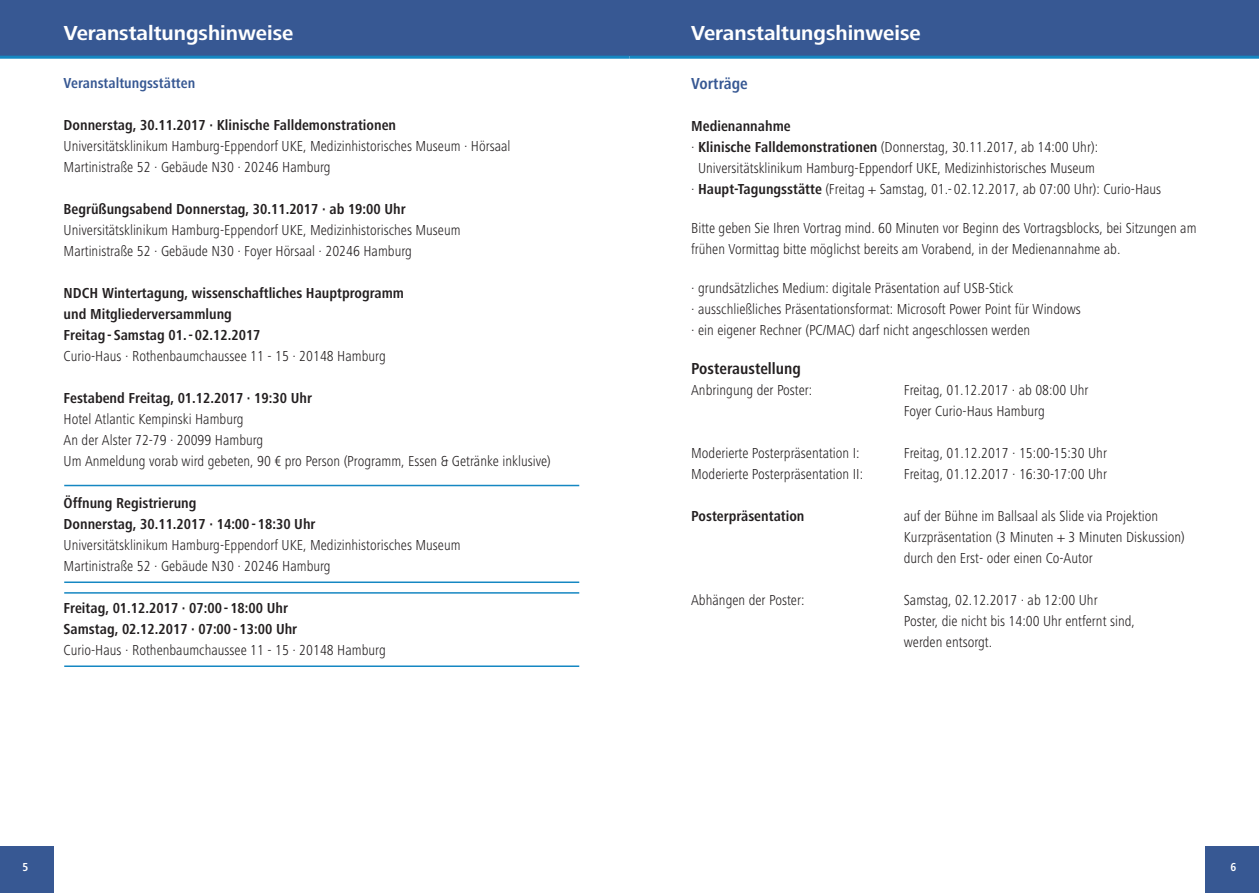
<style>
.page{position:relative;width:1259px;height:893px;background:#fff}
.page>*{position:absolute;margin:0;border:0;box-sizing:border-box;transform-origin:0 0}
.t1{font:700 21px "Frutiger Next LT";color:#fff}
.t2{font:700 condensed 16.5px "Frutiger Next LT";color:#231f20}
.t3{font:700 condensed 16.5px "Frutiger Next LT";color:#375893}
.t4{font:300 condensed 15px/21px "Frutiger Next LT";color:#231f20}
.t5{font:700 condensed 15px/21px "Frutiger Next LT";color:#231f20}
.t6{font:700 condensed 15px "Frutiger Next LT";color:#375893}
.t7{font:700 condensed 12px "Frutiger Next LT";color:#fff}
.s1{font-weight:700}
</style>
<div class="page">
<div style="left:629px;top:0;width:630px;height:56px;background:#375893"></div>
<hr style="left:629px;top:56px;width:630px;height:3px;background:#1587c2">
<div style="left:0;top:0;width:629px;height:56px;background:#375893"></div>
<hr style="left:0;top:56px;width:629px;height:3px;background:#1587c2">
<div style="left:1205px;top:846px;width:54px;height:47px;background:#375893"></div>
<div style="left:0;top:846px;width:53px;height:47px;background:#375893"></div>
<hr style="left:64px;top:485px;width:515px;height:1px;background:#1587c2">
<hr style="left:64px;top:581px;width:515px;height:2px;background:#1587c2">
<hr style="left:64px;top:592px;width:515px;height:2px;background:#1587c2">
<hr style="left:64px;top:665px;width:515px;height:2px;background:#1587c2">
<h1 class="t1" style="left:64px;top:22px;width:231px">Veranstaltungshinweise</h1>
<h1 class="t1" style="left:691px;top:22px;width:231px">Veranstaltungshinweise</h1>
<p class="t6" style="left:64px;top:75px;width:133px">Veranstaltungsstätten</p>
<p class="t5" style="left:64px;top:115px;width:334px">Donnerstag, 30.11.2017 · Klinische Falldemonstrationen</p>
<p class="t4" style="left:64px;top:136px;width:448px">Universitätsklinikum Hamburg-Eppendorf UKE, Medizinhistorisches Museum · Hörsaal<br>Martinistraße 52 · Gebäude N30 · 20246 Hamburg</p>
<p class="t5" style="left:64px;top:199px;width:344px">Begrüßungsabend Donnerstag, 30.11.2017 · ab 19:00 Uhr</p>
<p class="t4" style="left:64px;top:220px;width:398px">Universitätsklinikum Hamburg-Eppendorf UKE, Medizinhistorisches Museum<br>Martinistraße 52 · Gebäude N30 · Foyer Hörsaal · 20246 Hamburg</p>
<p class="t5" style="left:64px;top:283px;width:342px">NDCH Wintertagung, wissenschaftliches Hauptprogramm und Mitgliederversammlung<br>Freitag - Samstag 01. - 02.12.2017</p>
<p class="t4" style="left:64px;top:346px;width:324px">Curio-Haus · Rothenbaumchaussee 11 - 15 · 20148 Hamburg</p>
<p class="t5" style="left:64px;top:388px;width:250px">Festabend Freitag, 01.12.2017 · 19:30 Uhr</p>
<p class="t4" style="left:64px;top:409px;width:489px">Hotel Atlantic Kempinski Hamburg<br>An der Alster 72-79 · 20099 Hamburg<br>Um Anmeldung vorab wird gebeten, 90 € pro Person (Programm, Essen &amp; Getränke inklusive)</p>
<p class="t5" style="left:64px;top:493px;width:253px">Öffnung Registrierung<br>Donnerstag, 30.11.2017 · 14:00 - 18:30 Uhr</p>
<p class="t4" style="left:64px;top:535px;width:398px">Universitätsklinikum Hamburg-Eppendorf UKE, Medizinhistorisches Museum<br>Martinistraße 52 · Gebäude N30 · 20246 Hamburg</p>
<p class="t5" style="left:64px;top:598px;width:235px">Freitag, 01.12.2017 · 07:00 - 18:00 Uhr<br>Samstag, 02.12.2017 · 07:00 - 13:00 Uhr</p>
<p class="t4" style="left:64px;top:640px;width:324px">Curio-Haus · Rothenbaumchaussee 11 - 15 · 20148 Hamburg</p>
<p class="t3" style="left:691px;top:75px;width:58px">Vorträge</p>
<p class="t5" style="left:691px;top:116px;width:101px">Medienannahme</p>
<p class="t4" style="left:691px;top:137px;width:408px">· <span class="s1">Klinische Falldemonstrationen</span> (Donnerstag, 30.11.2017, ab 14:00 Uhr):</p>
<p class="t4" style="left:698px;top:158px;width:398px">Universitätsklinikum Hamburg-Eppendorf UKE, Medizinhistorisches Museum</p>
<p class="t4" style="left:691px;top:179px;width:471px">· <span class="s1">Haupt-Tagungsstätte</span> (Freitag + Samstag, 01.- 02.12.2017, ab 07:00 Uhr): Curio-Haus</p>
<p class="t4" style="left:691px;top:218px;width:507px">Bitte geben Sie Ihren Vortrag mind. 60 Minuten vor Beginn des Vortragsblocks, bei Sitzungen am frühen Vormittag bitte möglichst bereits am Vorabend, in der Medienannahme ab.</p>
<p class="t4" style="left:691px;top:278px;width:391px">· grundsätzliches Medium: digitale Präsentation auf USB-Stick<br>· ausschließliches Präsentationsformat: Microsoft Power Point für Windows · ein eigener Rechner (PC/MAC) darf nicht angeschlossen werden</p>
<p class="t2" style="left:691px;top:360px;width:111px">Posteraustellung</p>
<p class="t4" style="left:691px;top:380px;width:123px">Anbringung der Poster:</p>
<p class="t4" style="left:904px;top:380px;width:186px">Freitag, 01.12.2017 · ab 08:00 Uhr<br>Foyer Curio-Haus Hamburg</p>
<p class="t4" style="left:691px;top:443px;width:170px">Moderierte Posterpräsentation I:</p>
<p class="t4" style="left:904px;top:443px;width:205px">Freitag, 01.12.2017 · 15:00-15:30 Uhr</p>
<p class="t4" style="left:691px;top:464px;width:173px">Moderierte Posterpräsentation II:</p>
<p class="t4" style="left:904px;top:464px;width:205px">Freitag, 01.12.2017 · 16:30-17:00 Uhr</p>
<p class="t5" style="left:691px;top:506px;width:115px">Posterpräsentation</p>
<p class="t4" style="left:904px;top:506px;width:282px">auf der Bühne im Ballsaal als Slide via Projektion<br>Kurzpräsentation (3 Minuten + 3 Minuten Diskussion) durch den Erst- oder einen Co-Autor</p>
<p class="t4" style="left:691px;top:590px;width:115px">Abhängen der Poster:</p>
<p class="t4" style="left:904px;top:590px;width:233px">Samstag, 02.12.2017 · ab 12:00 Uhr<br>Poster, die nicht bis 14:00 Uhr entfernt sind, werden entsorgt.</p>
<p class="t7" style="left:23px;top:860px;width:7px">5</p>
<p class="t7" style="left:1230px;top:860px;width:7px">6</p>
</div>
